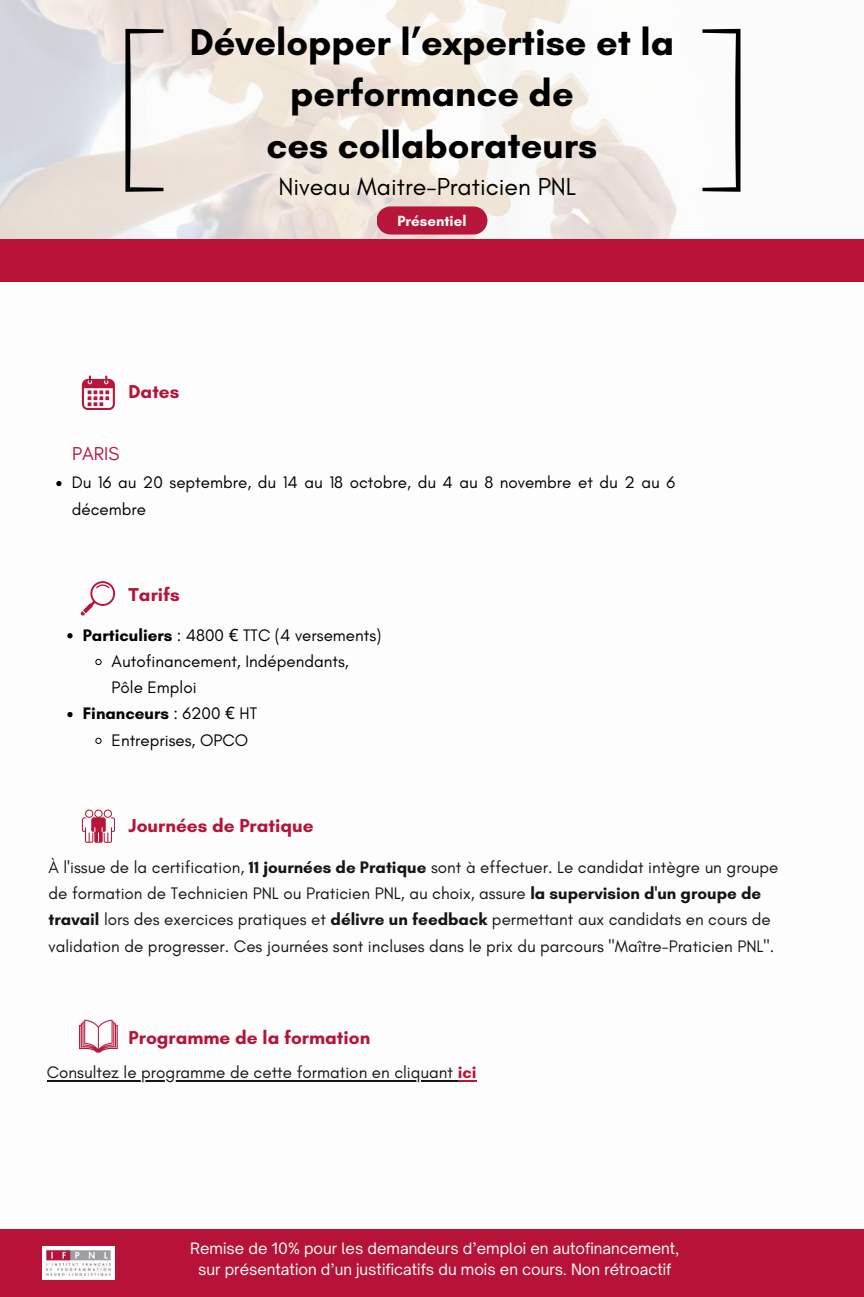
<style>
.page{position:relative;width:864px;height:1297px;background:#fff}
.page>*{position:absolute;margin:0;border:0;box-sizing:border-box;transform-origin:0 0}
.t1{font:700 38px/51.8px "Glacial Indifference";color:#000;text-align:center}
.t2{font:25px "Glacial Indifference";color:#000}
.t3{font:700 19px "Glacial Indifference";color:#b71338}
.t4{font:19px "Glacial Indifference";color:#b71338}
.t5{font:17px/26.2px "Glacial Indifference";color:#141516}
.t6{font:17px/26.2px "Glacial Indifference";color:#000}
.t7{font:700 17px "Glacial Indifference";color:#000}
.t8{font:15px/21px "Open Sauce One";color:#fefefe;text-align:center}
.t9{font:700 15px "Glacial Indifference";color:#fff}
.s1{font-weight:700}
.s2{font-family:"Noto Sans"}
.s3{font-weight:400}
.s4{font-family:"Noto Sans";font-weight:400}
.s5{font-weight:700;color:#b71539}
</style>
<div class="page">
<div style="left:0;top:1229px;width:864px;height:67px;background:#b71338"></div>
<div style="left:0;top:239px;width:864px;height:43px;background:#b71338"></div>
<img style="left:43px;top:1246px;width:71px;height:33px">
<img style="left:0;top:0;width:741px;height:238px">
<div style="left:377px;top:206px;width:110px;height:28px;background:#b71539;border-radius:14px"></div>
<svg style="left:125px;top:29px;width:38px;height:163px"></svg>
<svg style="left:702px;top:29px;width:38px;height:163px"></svg>
<svg style="left:82px;top:809px;width:33px;height:33px"></svg>
<hr style="left:47px;top:1079px;width:411px;height:2px;background:#141516">
<svg style="left:458px;top:1080px;width:19px;height:1px"></svg>
<svg style="left:56px;top:481px;width:6px;height:5px"></svg>
<svg style="left:67px;top:633px;width:6px;height:5px"></svg>
<svg style="left:95px;top:658px;width:7px;height:7px"></svg>
<svg style="left:67px;top:711px;width:6px;height:6px"></svg>
<svg style="left:95px;top:737px;width:7px;height:7px"></svg>
<svg style="left:82px;top:375px;width:33px;height:35px"></svg>
<svg style="left:81px;top:581px;width:35px;height:34px"></svg>
<svg style="left:79px;top:1019px;width:39px;height:33px"></svg>
<h1 class="t1" style="left:190px;top:15px;width:486px">Développer l’expertise et la performance de<br>ces collaborateurs</h1>
<h2 class="t2" style="left:279px;top:171px;width:299px">Niveau Maitre-Praticien PNL</h2>
<p class="t3" style="left:129px;top:380px;width:52px">Dates</p>
<p class="t4" style="left:72px;top:442px;width:49px">PARIS</p>
<p class="t9" style="left:398px;top:212px;width:70px">Présentiel</p>
<p class="t6" style="left:72px;top:469px;width:605px">Du 16 au 20 septembre, du 14 au 18 octobre, du 4 au 8 novembre et du 2 au 6 décembre</p>
<p class="t3" style="left:129px;top:583px;width:53px">Tarifs</p>
<p class="t6" style="left:83px;top:621px;width:300px"><span class="s1">Particuliers</span> : 4800 <span class="s2">€</span> TTC (4 versements)</p>
<p class="t6" style="left:112px;top:647px;width:239px">Autofinancement, Indépendants,</p>
<p class="t6" style="left:112px;top:674px;width:86px">Pôle Emploi</p>
<p class="t7" style="left:83px;top:703px;width:176px">Financeurs <span class="s3">: 6200</span> <span class="s4">€</span> <span class="s3">HT</span></p>
<p class="t6" style="left:112px;top:726px;width:138px">Entreprises, OPCO</p>
<p class="t3" style="left:129px;top:814px;width:187px">Journées de Pratique</p>
<p class="t5" style="left:48px;top:853px;width:732px">À l'issue de la certification, <span class="s1">11 journées de Pratique</span> sont à effectuer. Le candidat intègre un groupe de formation de Technicien PNL ou Praticien PNL, au choix, assure <span class="s1">la supervision d'un groupe de travail</span> lors des exercices pratiques et <span class="s1">délivre un feedback</span> permettant aux candidats en cours de validation de progresser. Ces journées sont incluses dans le prix du parcours "Maître-Praticien PNL".</p>
<p class="t3" style="left:129px;top:1026px;width:243px">Programme de la formation</p>
<p class="t5" style="left:47px;top:1059px;width:431px">Consultez le programme de cette formation en cliquant <span class="s5">ici</span></p>
<p class="t8" style="left:190px;top:1236px;width:490px">Remise de 10% pour les demandeurs d’emploi en autofinancement, sur présentation d’un justificatifs du mois en cours. Non rétroactif</p>
</div>
